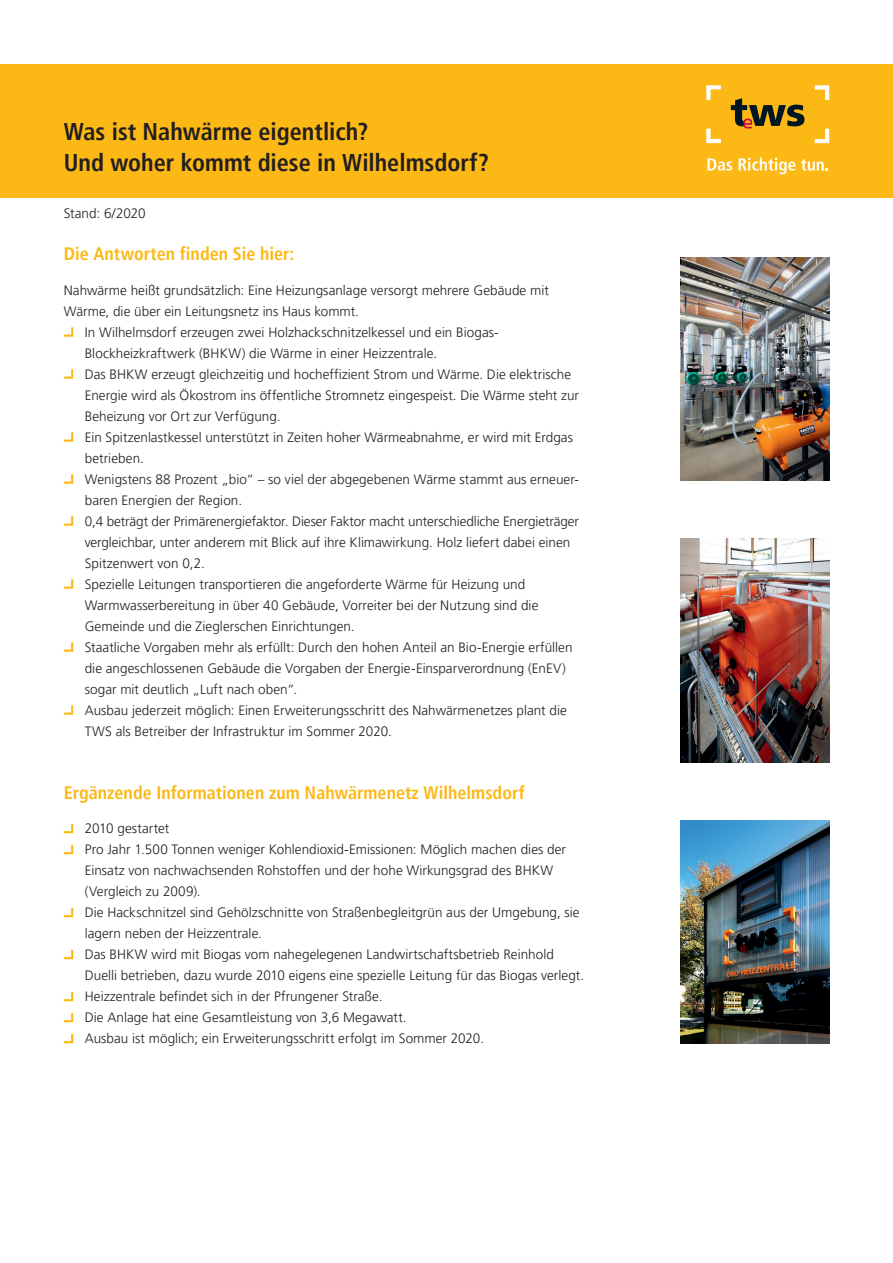
<style>
.page{position:relative;width:893px;height:1263px;background:#fff}
.page>*{position:absolute;margin:0;border:0;box-sizing:border-box;transform-origin:0 0}
.t1{font:700 condensed 24.15px/30.8px "Frutiger LT Pro";color:#231f20}
.t2{font:700 condensed 18px "Frutiger LT Pro";color:#fcb814}
.t3{font:300 13.5px/21px "Frutiger LT Pro";letter-spacing:.005em;color:#231f20}
</style>
<div class="page">
<svg style="left:64px;top:327px;width:9px;height:10px"></svg>
<svg style="left:64px;top:369px;width:9px;height:10px"></svg>
<svg style="left:64px;top:432px;width:9px;height:10px"></svg>
<svg style="left:64px;top:474px;width:9px;height:10px"></svg>
<svg style="left:64px;top:516px;width:9px;height:10px"></svg>
<svg style="left:64px;top:579px;width:9px;height:10px"></svg>
<svg style="left:64px;top:642px;width:9px;height:10px"></svg>
<svg style="left:64px;top:705px;width:9px;height:10px"></svg>
<svg style="left:64px;top:824px;width:9px;height:9px"></svg>
<svg style="left:64px;top:845px;width:9px;height:9px"></svg>
<svg style="left:64px;top:908px;width:9px;height:9px"></svg>
<svg style="left:64px;top:950px;width:9px;height:9px"></svg>
<svg style="left:64px;top:992px;width:9px;height:9px"></svg>
<svg style="left:64px;top:1013px;width:9px;height:9px"></svg>
<svg style="left:64px;top:1034px;width:9px;height:9px"></svg>
<div style="left:0;top:64px;width:893px;height:134px;background:#fcb814"></div>
<svg style="left:731px;top:98px;width:73px;height:31px"></svg>
<svg style="left:706px;top:85px;width:15px;height:58px"></svg>
<svg style="left:815px;top:85px;width:14px;height:58px"></svg>
<svg style="left:707px;top:158px;width:25px;height:13px"></svg>
<svg style="left:738px;top:158px;width:57px;height:16px"></svg>
<svg style="left:801px;top:159px;width:27px;height:12px"></svg>
<img style="left:680px;top:820px;width:149px;height:224px">
<img style="left:680px;top:539px;width:149px;height:223px">
<img style="left:680px;top:257px;width:149px;height:224px">
<h1 class="t1" style="left:64px;top:116px;width:427px">Was ist Nahwärme eigentlich?<br>Und woher kommt diese in Wilhelmsdorf?</h1>
<p class="t3" style="left:64px;top:203px;width:83px">Stand: 6/2020</p>
<h2 class="t2" style="left:64px;top:243px;width:232px">Die Antworten finden Sie hier:</h2>
<p class="t3" style="left:64px;top:280px;width:487px">Nahwärme heißt grundsätzlich: Eine Heizungsanlage versorgt mehrere Gebäude mit</p>
<p class="t3" style="left:64px;top:301px;width:297px">Wärme, die über ein Leitungsnetz ins Haus kommt.</p>
<p class="t3" style="left:85px;top:322px;width:415px">In Wilhelmsdorf erzeugen zwei Holzhackschnitzelkessel und ein Biogas-</p>
<p class="t3" style="left:85px;top:343px;width:354px">Blockheizkraftwerk (BHKW) die Wärme in einer Heizzentrale.</p>
<p class="t3" style="left:85px;top:364px;width:488px">Das BHKW erzeugt gleichzeitig und hocheffizient Strom und Wärme. Die elektrische</p>
<p class="t3" style="left:85px;top:385px;width:496px">Energie wird als Ökostrom ins öffentliche Stromnetz eingespeist. Die Wärme steht zur</p>
<p class="t3" style="left:85px;top:406px;width:197px">Beheizung vor Ort zur Verfügung.</p>
<p class="t3" style="left:85px;top:427px;width:490px">Ein Spitzenlastkessel unterstützt in Zeiten hoher Wärmeabnahme, er wird mit Erdgas</p>
<p class="t3" style="left:85px;top:448px;width:61px">betrieben.</p>
<p class="t3" style="left:85px;top:469px;width:496px">Wenigstens 88 Prozent „bio“ – so viel der abgegebenen Wärme stammt aus erneuer-</p>
<p class="t3" style="left:85px;top:490px;width:159px">baren Energien der Region.</p>
<p class="t3" style="left:85px;top:511px;width:496px">0,4 beträgt der Primärenergiefaktor. Dieser Faktor macht unterschiedliche Energieträger</p>
<p class="t3" style="left:85px;top:532px;width:487px">vergleichbar, unter anderem mit Blick auf ihre Klimawirkung. Holz liefert dabei einen</p>
<p class="t3" style="left:85px;top:553px;width:122px">Spitzenwert von 0,2.</p>
<p class="t3" style="left:85px;top:574px;width:442px">Spezielle Leitungen transportieren die angeforderte Wärme für Heizung und</p>
<p class="t3" style="left:85px;top:595px;width:455px">Warmwasserbereitung in über 40 Gebäude, Vorreiter bei der Nutzung sind die</p>
<p class="t3" style="left:85px;top:616px;width:271px">Gemeinde und die Zieglerschen Einrichtungen.</p>
<p class="t3" style="left:85px;top:637px;width:489px">Staatliche Vorgaben mehr als erfüllt: Durch den hohen Anteil an Bio-Energie erfüllen</p>
<p class="t3" style="left:85px;top:658px;width:482px">die angeschlossenen Gebäude die Vorgaben der Energie-Einsparverordnung (EnEV)</p>
<p class="t3" style="left:85px;top:679px;width:214px">sogar mit deutlich „Luft nach oben“.</p>
<p class="t3" style="left:85px;top:700px;width:484px">Ausbau jederzeit möglich: Einen Erweiterungsschritt des Nahwärmenetzes plant die</p>
<p class="t3" style="left:85px;top:721px;width:309px">TWS als Betreiber der Infrastruktur im Sommer 2020.</p>
<h2 class="t2" style="left:64px;top:782px;width:462px">Ergänzende Informationen zum Nahwärmenetz Wilhelmsdorf</h2>
<p class="t3" style="left:85px;top:818px;width:501px">2010 gestartet<br>Pro Jahr 1.500 Tonnen weniger Kohlendioxid-Emissionen: Möglich machen dies der Einsatz von nachwachsenden Rohstoffen und der hohe Wirkungsgrad des BHKW (Vergleich zu 2009).<br>Die Hackschnitzel sind Gehölzschnitte von Straßenbegleitgrün aus der Umgebung, sie lagern neben der Heizzentrale.<br>Das BHKW wird mit Biogas vom nahegelegenen Landwirtschaftsbetrieb Reinhold Duelli betrieben, dazu wurde 2010 eigens eine spezielle Leitung für das Biogas verlegt.<br>Heizzentrale befindet sich in der Pfrungener Straße.<br>Die Anlage hat eine Gesamtleistung von 3,6 Megawatt.<br>Ausbau ist möglich; ein Erweiterungsschritt erfolgt im Sommer 2020.</p>
</div>
